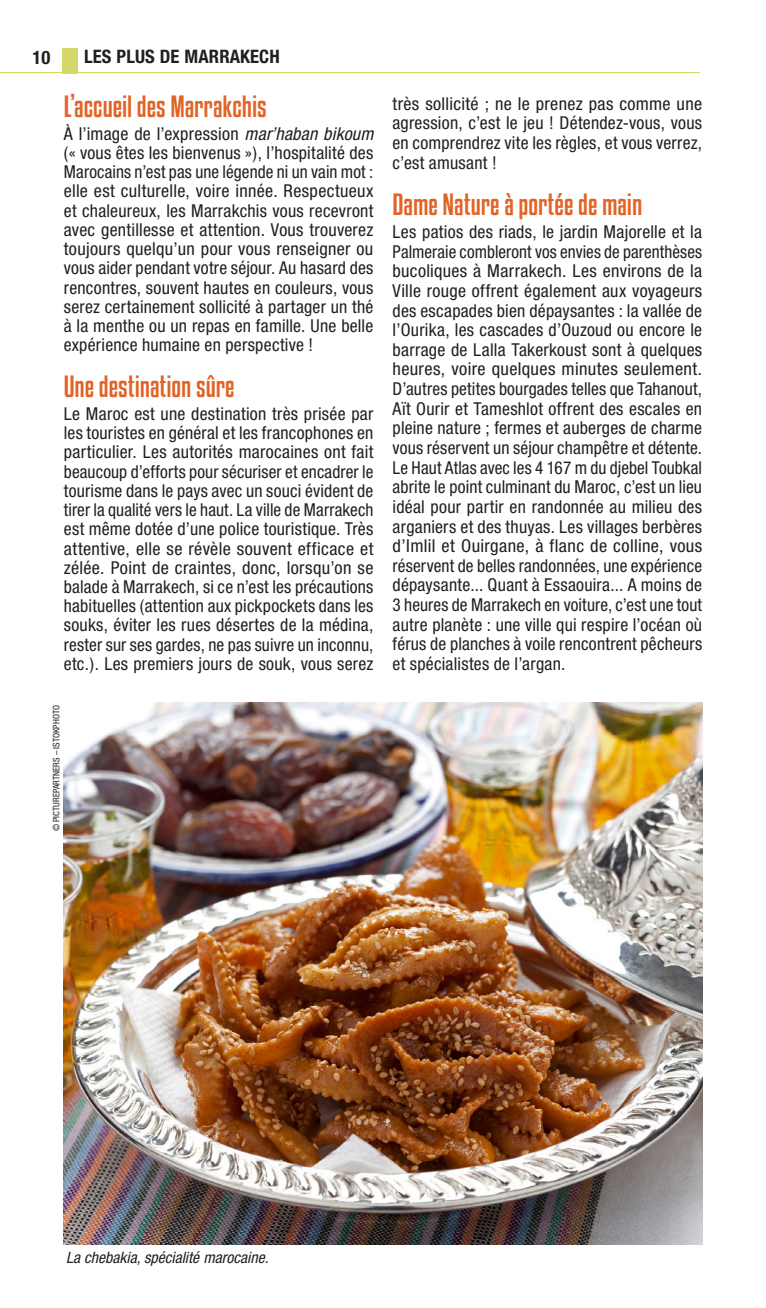
<style>
.page{position:relative;width:766px;height:1308px;background:#fff}
.page>*{position:absolute;margin:0;border:0;box-sizing:border-box;transform-origin:0 0}
.T4{font:27px "Kenyan Coffee Rg";letter-spacing:-.005em;color:#e26325}
.t1{font:700 condensed 18.45px "Helvetica Neue";letter-spacing:.005em;color:#231f20}
.intro{font:condensed 17.78px/19.6px "Helvetica Neue";letter-spacing:.015em;color:#231f20;text-align:justify}
.t2{font:italic condensed 15.75px "Helvetica Neue";color:#231f20}
.t3{font:condensed 9px "Helvetica Neue";color:#231f20}
.s1{font-style:italic}
</style>
<div class="page">
<div style="left:62px;top:48px;width:15px;height:26px;background:#d3d869"></div>
<hr style="left:0;top:72px;width:699px;height:1px;background:#d3d869">
<hr style="left:765px;top:0;width:1px;height:1307px;background:#f7f8e6">
<img style="left:64px;top:703px;width:638px;height:541px">
<p class="t1" style="left:33px;top:46px;width:19px">10</p>
<p class="t1" style="left:84px;top:45px;width:53px">LES PLUS</p>
<p class="t1" style="left:160px;top:45px;width:50px">DE MARRA</p>
<p class="t1" style="left:240px;top:45px;width:21px">KECH</p>
<p class="T4" style="left:64px;top:90px;width:204px">L’accueil des Marrakchis</p>
<p class="intro" style="left:64px;top:124px;width:311px">À l’image de l’expression <span class="s1">mar’haban bikoum </span>(« vous êtes les bienvenus »), l’hospitalité des Marocains n’est pas une légende ni un vain mot : elle est culturelle, voire innée. Respectueux et chaleureux, les Marrakchis vous recevront avec gentillesse et attention. Vous trouverez toujours quelqu’un pour vous renseigner ou vous aider pendant votre séjour. Au hasard des rencontres, souvent hautes en couleurs, vous serez certainement sollicité à partager un thé à la menthe ou un repas en famille. Une belle expérience humaine en perspective !</p>
<p class="T4" style="left:64px;top:370px;width:172px">Une destination sûre</p>
<p class="intro" style="left:64px;top:404px;width:311px">Le Maroc est une destination très prisée par les touristes en général et les francophones en particulier. Les autorités marocaines ont fait beaucoup d’efforts pour sécuriser et encadrer le tourisme dans le pays avec un souci évident de tirer la qualité vers le haut. La ville de Marrakech est même dotée d’une police touristique. Très attentive, elle se révèle souvent efficace et zélée. Point de craintes, donc, lorsqu’on se balade à Marrakech, si ce n’est les précautions habituelles (attention aux pickpockets dans les souks, éviter les rues désertes de la médina, rester sur ses gardes, ne pas suivre un inconnu, etc.). Les premiers jours de souk, vous serez</p>
<p class="t3" style="left:51px;top:831px;width:128px;rotate:-90deg">© PICTUREPARTNERS – ISTOKPHOTO</p>
<p class="intro" style="left:392px;top:93px;width:311px">très sollicité ; ne le prenez pas comme une agression, c’est le jeu ! Détendez-vous, vous en comprendrez vite les règles, et vous verrez, c’est amusant !</p>
<p class="T4" style="left:392px;top:188px;width:251px">Dame Nature à portée de main</p>
<p class="intro" style="left:392px;top:222px;width:311px">Les patios des riads, le jardin Majorelle et la Palmeraie combleront vos envies de parenthèses bucoliques à Marrakech. Les environs de la Ville rouge offrent également aux voyageurs des escapades bien dépaysantes : la vallée de l’Ourika, les cascades d’Ouzoud ou encore le barrage de Lalla Takerkoust sont à quelques heures, voire quelques minutes seulement.<br>D’autres petites bourgades telles que Tahanout, Aït Ourir et Tameshlot offrent des escales en pleine nature ; fermes et auberges de charme vous réservent un séjour champêtre et détente.<br>Le Haut Atlas avec les 4 167 m du djebel Toubkal abrite le point culminant du Maroc, c’est un lieu idéal pour partir en randonnée au milieu des arganiers et des thuyas. Les villages berbères d’Imlil et Ouirgane, à flanc de colline, vous réservent de belles randonnées, une expérience dépaysante... Quant à Essaouira... A moins de 3 heures de Marrakech en voiture, c’est une tout autre planète : une ville qui respire l’océan où férus de planches à voile rencontrent pêcheurs et spécialistes de l’argan.</p>
<p class="t2" style="left:66px;top:1248px;width:204px">La chebakia, spécialité marocaine.</p>
</div>
